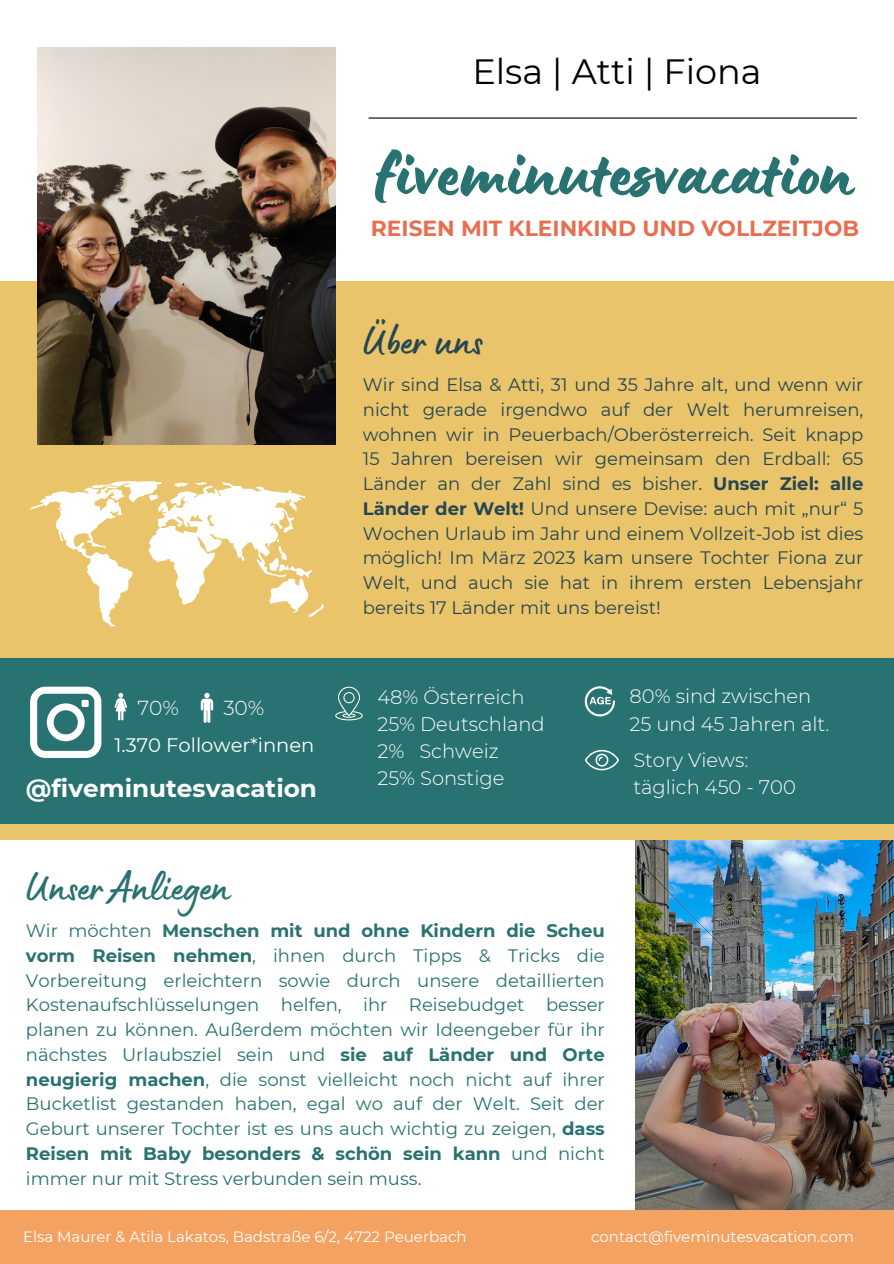
<style>
.page{position:relative;width:894px;height:1264px;background:#fff}
.page>*{position:absolute;margin:0;border:0;box-sizing:border-box;transform-origin:0 0}
.t1{font:75px "Lumios Brush";color:#287271}
.t2{font:43.5px "Lumios Marker";color:#287271}
.t3{font:43.5px "Lumios Marker";color:#264653}
.t4{font:35.1px "Montserrat";color:#000}
.t5{font:700 24.75px "Montserrat";color:#fff}
.t6{font:700 21.75px "Montserrat";color:#e76f51}
.t7{font:300 20.25px "Montserrat";color:#fff}
.t8{font:300 19.5px "Montserrat";color:#fff}
.t9{font:19.5px "Montserrat";color:#fff}
.t10{font:18px/24.8px "Montserrat";color:#287271;text-align:justify}
.t11{font:18px/24.8px "Montserrat";color:#264653;text-align:justify}
.t12{font:15px "Montserrat";color:#fff}
.s1{font-weight:700}
</style>
<div class="page">
<div style="left:0;top:0;width:893px;height:1263px;background:#e9c46a"></div>
<div style="left:0;top:1209px;width:893px;height:54px;background:#f4a261"></div>
<div style="left:0;top:0;width:893px;height:280px;background:#fff"></div>
<hr style="left:369px;top:117px;width:487px;height:2px;background:#000">
<div style="left:0;top:658px;width:893px;height:165px;background:#287271"></div>
<svg style="left:30px;top:481px;width:294px;height:145px"></svg>
<img style="left:38px;top:48px;width:297px;height:396px">
<div style="left:0;top:840px;width:658px;height:369px;background:#fff"></div>
<svg style="left:30px;top:686px;width:71px;height:71px"></svg>
<div style="left:82px;top:700px;width:7px;height:7px;background:#fff"></div>
<svg style="left:201px;top:692px;width:12px;height:31px"></svg>
<svg style="left:114px;top:692px;width:13px;height:28px"></svg>
<img style="left:635px;top:840px;width:258px;height:369px">
<svg style="left:584px;top:686px;width:30px;height:30px"></svg>
<svg style="left:584px;top:750px;width:34px;height:20px"></svg>
<svg style="left:335px;top:686px;width:28px;height:34px"></svg>
<h5 class="t4" style="left:472px;top:50px;width:290px">Elsa | Atti | Fiona</h5>
<p class="t1" style="left:375px;top:147px;width:480px">fiveminutesvacation</p>
<p class="t6" style="left:371px;top:214px;width:489px">REISEN MIT KLEINKIND UND VOLLZEITJOB</p>
<p class="t3" style="left:363px;top:327px;width:121px">Über uns</p>
<h6 class="t11" style="left:363px;top:372px;width:502px">Wir sind Elsa &amp; Atti, 31 und 35 Jahre alt, und wenn wir nicht gerade irgendwo auf der Welt herumreisen, wohnen wir in Peuerbach/Oberösterreich. Seit knapp 15 Jahren bereisen wir gemeinsam den Erdball: 65<br>Länder an der Zahl sind es bisher. <span class="s1">Unser Ziel: alle Länder der Welt!</span> Und unsere Devise: auch mit „nur“ 5<br>Wochen Urlaub im Jahr und einem Vollzeit-Job ist dies möglich! Im März 2023 kam unsere Tochter Fiona zur Welt, und auch sie hat in ihrem ersten Lebensjahr bereits 17 Länder mit uns bereist!</h6>
<p class="t8" style="left:377px;top:685px;width:149px">48% Österreich</p>
<p class="t8" style="left:377px;top:712px;width:169px">25% Deutschland</p>
<p class="t8" style="left:377px;top:739px;width:123px">2% Schweiz</p>
<h6 class="t8" style="left:377px;top:766px;width:128px">25% Sonstige</h6>
<p class="t8" style="left:629px;top:684px;width:183px">80% sind zwischen</p>
<p class="t8" style="left:629px;top:711px;width:201px">25 und 45 Jahren alt.</p>
<p class="t8" style="left:633px;top:748px;width:116px">Story Views:</p>
<h2 class="t7" style="left:137px;top:695px;width:43px">70%</h2>
<p class="t7" style="left:223px;top:695px;width:43px">30%</p>
<p class="t9" style="left:114px;top:733px;width:201px">1.370 Follower*innen</p>
<p class="t5" style="left:26px;top:773px;width:292px">@fiveminutesvacation</p>
<p class="t8" style="left:633px;top:775px;width:164px">täglich 450 - 700</p>
<h4 class="t2" style="left:26px;top:872px;width:205px">Unser Anliegen</h4>
<p class="t10" style="left:26px;top:918px;width:580px">Wir möchten <span class="s1">Menschen mit und ohne Kindern die Scheu vorm Reisen nehmen</span>, ihnen durch Tipps &amp; Tricks die Vorbereitung erleichtern sowie durch unsere detaillierten Kostenaufschlüsselungen helfen, ihr Reisebudget besser planen zu können. Außerdem möchten wir Ideengeber für ihr nächstes Urlaubsziel sein und <span class="s1">sie auf Länder und Orte neugierig machen</span>, die sonst vielleicht noch nicht auf ihrer Bucketlist gestanden haben, egal wo auf der Welt. Seit der Geburt unserer Tochter ist es uns auch wichtig zu zeigen, <span class="s1">dass Reisen mit Baby besonders &amp; schön sein kann</span> und nicht immer nur mit Stress verbunden sein muss.</p>
<p class="t12" style="left:23px;top:1227px;width:445px">Elsa Maurer &amp; Atila Lakatos, Badstraße 6/2, 4722 Peuerbach</p>
<p class="t12" style="left:591px;top:1227px;width:264px">contact@fiveminutesvacation.com</p>
</div>
